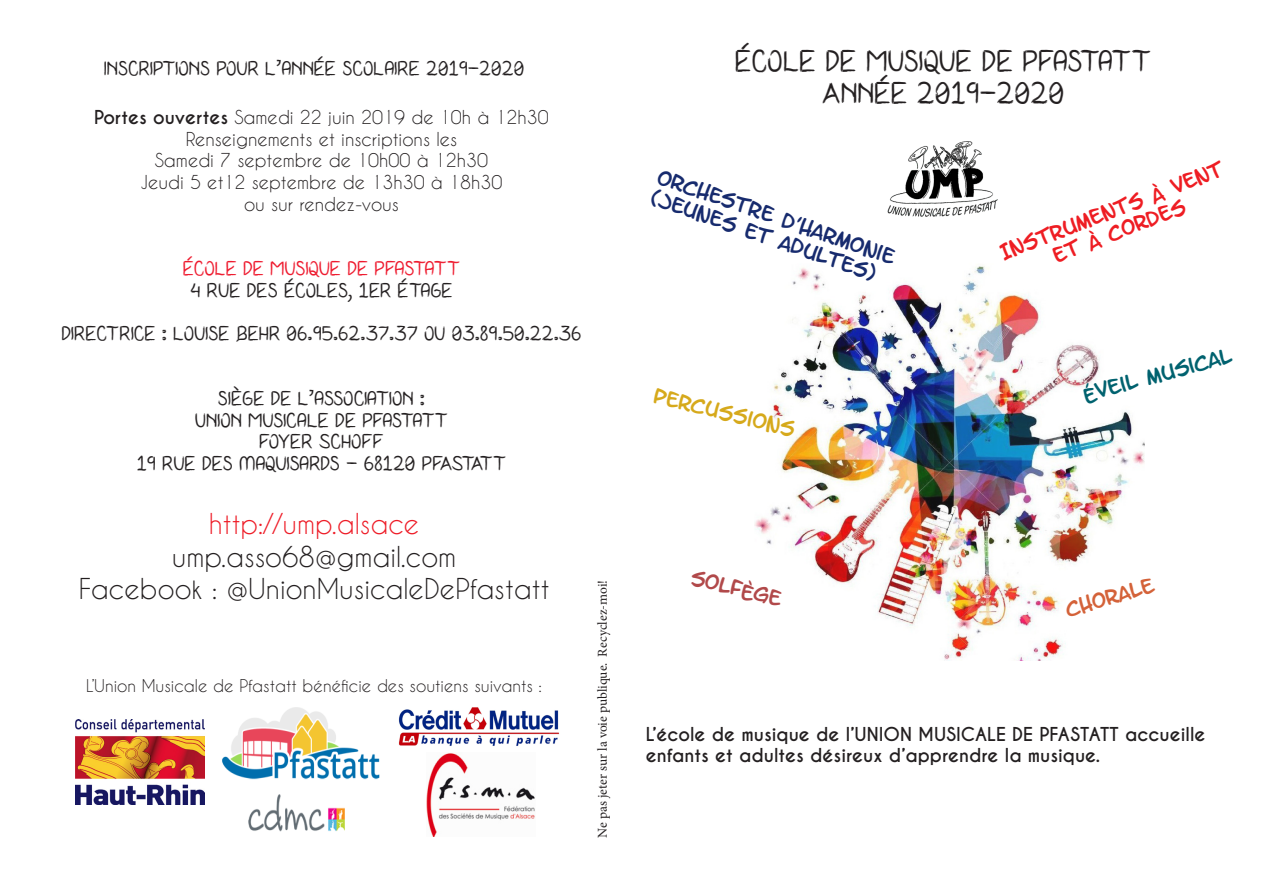
<style>
.page{position:relative;width:1263px;height:893px;background:#fff}
.page>*{position:absolute;margin:0;border:0;box-sizing:border-box;transform-origin:0 0}
.t1{font:27px/32.4px "Caviar Dreams";color:#231f20;text-align:center}
.t2{font:27px "I Never Learn";color:#231f20}
.t3{font:27px "Caviar Dreams";color:#ee1c27}
.t4{font:18px/21.6px "I Never Learn";color:#231f20;text-align:center}
.t5{font:18px/21.6px "Caviar Dreams";color:#231f20;text-align:center}
.t6{font:700 18px/21.6px "Caviar Dreams";color:#231f20}
.t7{font:18px/21.6px "Letter O Matic";color:#172b6e}
.t8{font:18px/21.6px "Letter O Matic";color:#ee1d23;text-align:center}
.t9{font:18px "I Never Learn";letter-spacing:-.01em;color:#ee1a2e}
.t10{font:18px "Letter O Matic";color:#00626f}
.t11{font:18px "Letter O Matic";color:#d6a91b}
.t12{font:18px "Letter O Matic";color:#b1494a}
.t13{font:18px "Letter O Matic";color:#d46239}
.t14{font:16.5px "Caviar Dreams";color:#231f20}
.t15{font:13.5px "Minion Pro";color:#231f20}
.s1{font-weight:700}
</style>
<div class="page">
<img style="left:248px;top:794px;width:97px;height:38px">
<img style="left:426px;top:753px;width:109px;height:83px">
<img style="left:399px;top:707px;width:160px;height:39px">
<img style="left:75px;top:719px;width:129px;height:85px">
<img style="left:755px;top:266px;width:389px;height:395px">
<img style="left:222px;top:707px;width:158px;height:73px">
<img style="left:887px;top:141px;width:111px;height:76px">
<p class="t4" style="left:104px;top:57px;width:422px">INSCRIPTIONS POUR L’ANNÉE SCOLAIRE 2019-2020</p>
<p class="t5" style="left:94px;top:106px;width:456px"><span class="s1">Portes ouvertes</span> Samedi 22 juin 2019 de 10h à 12h30<br>Renseignements et inscriptions les<br>Samedi 7 septembre de 10h00 à 12h30</p>
<p class="t5" style="left:141px;top:171px;width:363px">Jeudi 5 et12 septembre de 13h30 à 18h30 ou sur rendez-vous</p>
<p class="t9" style="left:183px;top:256px;width:279px">ÉCOLE DE MUSIQUE DE PFASTATT</p>
<p class="t4" style="left:190px;top:279px;width:264px">4 RUE DES ÉCOLES, 1ER ÉTAGE</p>
<p class="t4" style="left:61px;top:322px;width:522px">DIRECTRICE : LOUISE BEHR 06.95.62.37.37 OU 03.89.50.22.36</p>
<p class="t4" style="left:137px;top:387px;width:371px">SIÈGE DE L’ASSOCIATION :<br>UNION MUSICALE DE PFASTATT<br>FOYER SCHOFF<br>19 RUE DES MAQUISARDS - 68120 PFASTATT</p>
<p class="t3" style="left:209px;top:508px;width:212px">http://ump.alsace</p>
<p class="t1" style="left:79px;top:540px;width:472px">ump.asso68@gmail.com<br>Facebook : @UnionMusicaleDePfastatt</p>
<p class="t14" style="left:86px;top:676px;width:457px">L’Union Musicale de Pfastatt bénéficie des soutiens suivants :</p>
<p class="t15" style="left:593px;top:838px;width:259px;rotate:-90deg">Ne pas jeter sur la voie publique. Recyclez-moi!</p>
<p class="t2" style="left:735px;top:42px;width:418px">ÉCOLE DE MUSIQUE DE PFASTATT</p>
<p class="t2" style="left:822px;top:75px;width:244px">ANNÉE 2019-2020</p>
<p class="t7" style="left:660px;top:170px;width:251px;rotate:19deg">orchestre d’harmonie (jeunes et adultes)</p>
<p class="t11" style="left:656px;top:388px;width:146px;rotate:14deg">percussions</p>
<p class="t12" style="left:693px;top:570px;width:94px;rotate:14deg">solfège</p>
<p class="t8" style="left:998px;top:247px;width:238px;rotate:-21deg">Instruments à vent<br>Et à cordes</p>
<p class="t10" style="left:1081px;top:388px;width:155px;rotate:-15deg">Éveil musical</p>
<p class="t13" style="left:1064px;top:604px;width:92px;rotate:-16deg">CHORALE</p>
<p class="t6" style="left:646px;top:723px;width:561px">L’école de musique de l’UNION MUSICALE DE PFASTATT accueille enfants et adultes désireux d’apprendre la musique.</p>
</div>
